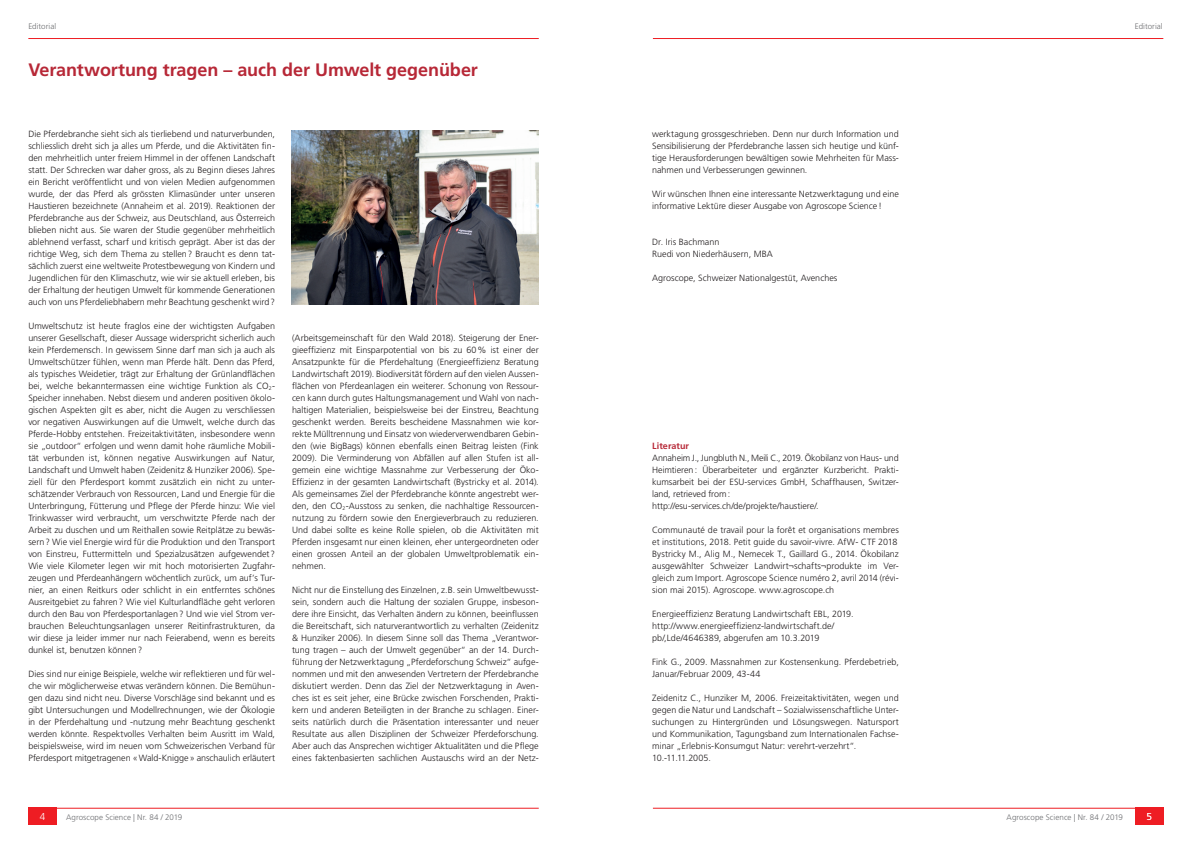
<style>
.page{position:relative;width:1191px;height:842px;background:#fff}
.page>*{position:absolute;margin:0;border:0;box-sizing:border-box;transform-origin:0 0}
.t1{font:700 18px "Frutiger LT";letter-spacing:-.005em;color:#b72837}
.t2{font:300 10px "Frutiger LT";color:#fff}
.t3{font:300 9px/12px "Frutiger LT";color:#231f20}
.t4{font:700 9px "Frutiger LT";letter-spacing:.005em;color:#b72837}
.t5{font:300 8px "Frutiger LT";letter-spacing:.005em;color:#6c6d70}
</style>
<div class="page">
<hr style="left:28px;top:808px;width:511px;height:1px;background:#ee1d23">
<div style="left:28px;top:808px;width:29px;height:17px;background:#ee1d23"></div>
<hr style="left:653px;top:808px;width:510px;height:1px;background:#ee1d23">
<div style="left:1135px;top:808px;width:28px;height:17px;background:#ee1d23"></div>
<hr style="left:28px;top:38px;width:511px;height:1px;background:#ee1d23">
<hr style="left:653px;top:38px;width:510px;height:1px;background:#ee1d23">
<img style="left:292px;top:130px;width:247px;height:175px">
<p class="t5" style="left:28px;top:22px;width:29px">Editorial</p>
<p class="t5" style="left:1134px;top:22px;width:29px">Editorial</p>
<h1 class="t1" style="left:28px;top:60px;width:451px">Verantwortung tragen – auch der Umwelt gegenüber</h1>
<p class="t3" style="left:28px;top:128px;width:248px;text-align:justify">Die Pferdebranche sieht sich als tierliebend und naturverbunden, schliesslich dreht sich ja alles um Pferde, und die Aktivitäten fin&shy;den mehrheitlich unter freiem Himmel in der offenen Landschaft statt. Der Schrecken war daher gross, als zu Beginn dieses Jahres ein Bericht veröffentlicht und von vielen Medien aufgenommen wurde, der das Pferd als grössten Klimasünder unter unseren Haustieren bezeichnete (Annaheim et al. 2019). Reaktionen der Pferdebranche aus der Schweiz, aus Deutschland, aus Österreich blieben nicht aus. Sie waren der Studie gegenüber mehrheitlich ablehnend verfasst, scharf und kritisch geprägt. Aber ist das der richtige Weg, sich dem Thema zu stellen? Braucht es denn tat&shy;sächlich zuerst eine weltweite Protestbewegung von Kindern und Jugendlichen für den Klimaschutz, wie wir sie aktuell erleben, bis der Erhaltung der heutigen Umwelt für kommende Generationen auch von uns Pferdeliebhabern mehr Beachtung geschenkt wird?</p>
<p class="t3" style="left:28px;top:320px;width:248px;text-align:justify">Umweltschutz ist heute fraglos eine der wichtigsten Aufgaben unserer Gesellschaft, dieser Aussage widerspricht sicherlich auch kein Pferdemensch. In gewissem Sinne darf man sich ja auch als Umweltschützer fühlen, wenn man Pferde hält. Denn das Pferd, als typisches Weidetier, trägt zur Erhaltung der Grünlandflächen bei, welche bekanntermassen eine wichtige Funktion als CO<sub>2</sub>- Speicher innehaben. Nebst diesem und anderen positiven ökolo&shy;gischen Aspekten gilt es aber, nicht die Augen zu verschliessen vor negativen Auswirkungen auf die Umwelt, welche durch das Pferde-Hobby entstehen. Freizeitaktivitäten, insbesondere wenn sie „outdoor“ erfolgen und wenn damit hohe räumliche Mobili&shy;tät verbunden ist, können negative Auswirkungen auf Natur, Landschaft und Umwelt haben (Zeidenitz &amp; Hunziker 2006). Spe&shy;ziell für den Pferdesport kommt zusätzlich ein nicht zu unter&shy;schätzender Verbrauch von Ressourcen, Land und Energie für die Unterbringung, Fütterung und Pflege der Pferde hinzu: Wie viel Trinkwasser wird verbraucht, um verschwitzte Pferde nach der Arbeit zu duschen und um Reithallen sowie Reitplätze zu bewäs&shy;sern? Wie viel Energie wird für die Produktion und den Transport von Einstreu, Futtermitteln und Spezialzusätzen aufgewendet?<br>Wie viele Kilometer legen wir mit hoch motorisierten Zugfahr&shy;zeugen und Pferdeanhängern wöchentlich zurück, um auf’s Tur&shy;nier, an einen Reitkurs oder schlicht in ein entferntes schönes Ausreitgebiet zu fahren? Wie viel Kulturlandfläche geht verloren durch den Bau von Pferdesportanlagen? Und wie viel Strom ver&shy;brauchen Beleuchtungsanlagen unserer Reitinfrastrukturen, da wir diese ja leider immer nur nach Feierabend, wenn es bereits dunkel ist, benutzen können?</p>
<p class="t3" style="left:28px;top:668px;width:248px;text-align:justify">Dies sind nur einige Beispiele, welche wir reflektieren und für wel&shy;che wir möglicherweise etwas verändern können. Die Bemühun&shy;gen dazu sind nicht neu. Diverse Vorschläge sind bekannt und es gibt Untersuchungen und Modellrechnungen, wie der Ökologie in der Pferdehaltung und -nutzung mehr Beachtung geschenkt werden könnte. Respektvolles Verhalten beim Ausritt im Wald, beispielsweise, wird im neuen vom Schweizerischen Verband für Pferdesport mitgetragenen «Wald-Knigge» anschaulich erläutert</p>
<p class="t3" style="left:292px;top:332px;width:248px;text-align:justify">(Arbeitsgemeinschaft für den Wald 2018). Steigerung der Ener&shy;gieeffizienz mit Einsparpotential von bis zu 60% ist einer der Ansatzpunkte für die Pferdehaltung (Energieeffizienz Beratung Landwirtschaft 2019). Biodiversität fördern auf den vielen Aussen&shy;flächen von Pferdeanlagen ein weiterer. Schonung von Ressour&shy;cen kann durch gutes Haltungsmanagement und Wahl von nach&shy;haltigen Materialien, beispielsweise bei der Einstreu, Beachtung geschenkt werden. Bereits bescheidene Massnahmen wie kor&shy;rekte Mülltrennung und Einsatz von wiederverwendbaren Gebin&shy;den (wie BigBags) können ebenfalls einen Beitrag leisten (Fink 2009). Die Verminderung von Abfällen auf allen Stufen ist all&shy;gemein eine wichtige Massnahme zur Verbesserung der Öko-Effizienz in der gesamten Landwirtschaft (Bystricky et al. 2014).<br>Als gemeinsames Ziel der Pferdebranche könnte angestrebt wer&shy;den, den CO<sub>2</sub>-Ausstoss zu senken, die nachhaltige Ressourcen&shy;nutzung zu fördern sowie den Energieverbrauch zu reduzieren.<br>Und dabei sollte es keine Rolle spielen, ob die Aktivitäten mit Pferden insgesamt nur einen kleinen, eher untergeordneten oder einen grossen Anteil an der globalen Umweltproblematik ein&shy;nehmen.</p>
<p class="t3" style="left:292px;top:584px;width:248px;text-align:justify">Nicht nur die Einstellung des Einzelnen, z.B. sein Umweltbewusst&shy;sein, sondern auch die Haltung der sozialen Gruppe, insbeson&shy;dere ihre Einsicht, das Verhalten ändern zu können, beeinflussen die Bereitschaft, sich naturverantwortlich zu verhalten (Zeidenitz &amp; Hunziker 2006). In diesem Sinne soll das Thema „Verantwor&shy;tung tragen – auch der Umwelt gegenüber“ an der 14. Durch&shy;führung der Netzwerktagung „Pferdeforschung Schweiz“ aufge&shy;nommen und mit den anwesenden Vertretern der Pferdebranche diskutiert werden. Denn das Ziel der Netzwerktagung in Aven&shy;ches ist es seit jeher, eine Brücke zwischen Forschenden, Prakti&shy;kern und anderen Beteiligten in der Branche zu schlagen. Einer&shy;seits natürlich durch die Präsentation interessanter und neuer Resultate aus allen Disziplinen der Schweizer Pferdeforschung.<br>Aber auch das Ansprechen wichtiger Aktualitäten und die Pflege eines faktenbasierten sachlichen Austauschs wird an der Netz-</p>
<p class="t3" style="left:652px;top:128px;width:248px;text-align:justify">werktagung grossgeschrieben. Denn nur durch Information und Sensibilisierung der Pferdebranche lassen sich heutige und künf&shy;tige Herausforderungen bewältigen sowie Mehrheiten für Mass&shy;nahmen und Verbesserungen gewinnen.</p>
<p class="t3" style="left:652px;top:188px;width:248px">Wir wünschen Ihnen eine interessante Netzwerktagung und eine informative Lektüre dieser Ausgabe von Agroscope Science!</p>
<p class="t3" style="left:652px;top:236px;width:122px">Dr. Iris Bachmann<br>Ruedi von Niederhäusern, MBA</p>
<p class="t3" style="left:652px;top:272px;width:187px">Agroscope, Schweizer Nationalgestüt, Avenches</p>
<p class="t4" style="left:652px;top:441px;width:38px">Literatur</p>
<p class="t3" style="left:652px;top:452px;width:248px">Annaheim J., Jungbluth N., Meili C., 2019. Ökobilanz von Haus- und Heimtieren: Überarbeiteter und ergänzter Kurzbericht. Prakti&shy;kumsarbeit bei der ESU-services GmbH, Schaffhausen, Switzer&shy;land, retrieved from:<br>http://esu-services.ch/de/projekte/haustiere/.</p>
<p class="t3" style="left:652px;top:524px;width:248px">Communauté de travail pour la forêt et organisations membres et institutions, 2018. Petit guide du savoir-vivre. AfW- CTF 2018<br>Bystricky M., Alig M., Nemecek T., Gaillard G., 2014. Ökobilanz ausgewählter Schweizer Landwirt¬schafts¬produkte im Ver&shy;gleich zum Import. Agroscope Science numéro 2, avril 2014 (révi&shy;sion mai 2015). Agroscope. www.agroscope.ch</p>
<p class="t3" style="left:652px;top:608px;width:203px">Energieeffizienz Beratung Landwirtschaft EBL, 2019. http://www.energieeffizienz-landwirtschaft.de/ pb/,Lde/4646389, abgerufen am 10.3.2019</p>
<p class="t3" style="left:652px;top:656px;width:248px">Fink G., 2009. Massnahmen zur Kostensenkung. Pferdebetrieb,<br>Januar/Februar 2009, 43-44</p>
<p class="t3" style="left:652px;top:692px;width:248px">Zeidenitz C., Hunziker M, 2006. Freizeitaktivitäten, wegen und gegen die Natur und Landschaft – Sozialwissenschaftliche Unter&shy;suchungen zu Hintergründen und Lösungswegen. Natursport und Kommunikation, Tagungsband zum Internationalen Fachse&shy;minar „Erlebnis-Konsumgut Natur: verehrt-verzehrt“.<br>10.-11.11.2005.</p>
<p class="t2" style="left:40px;top:811px;width:7px">4</p>
<p class="t5" style="left:66px;top:813px;width:118px">Agroscope Science | Nr. 84 / 2019</p>
<p class="t5" style="left:1006px;top:813px;width:118px">Agroscope Science | Nr. 84 / 2019</p>
<p class="t2" style="left:1146px;top:811px;width:7px">5</p>
</div>
